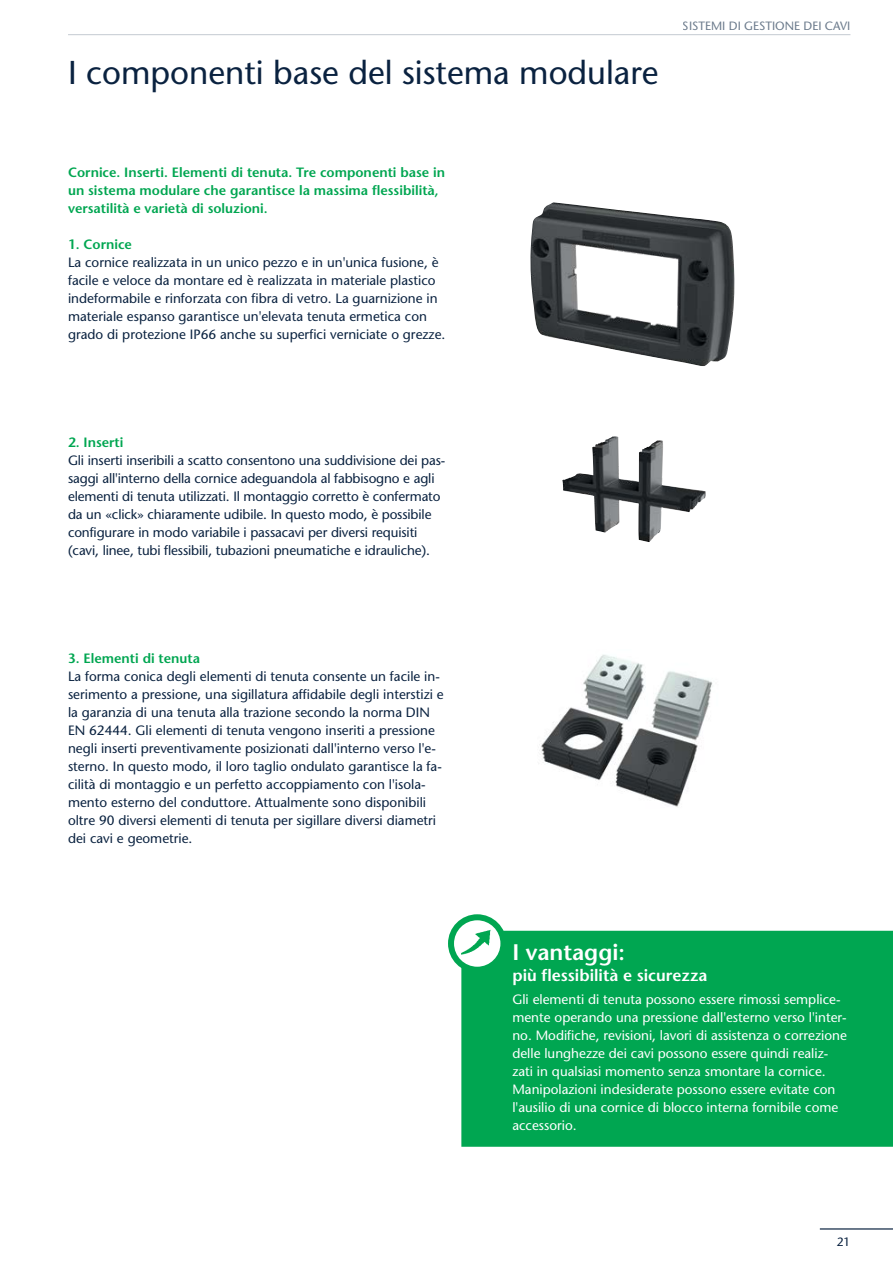
<style>
.page{position:relative;width:893px;height:1263px;background:#fff}
.page>*{position:absolute;margin:0;border:0;box-sizing:border-box;transform-origin:0 0}
.t1{font:500 33px "Stone Sans Std";color:#0a2240}
.t2{font:600 22.5px "Stone Sans Std";color:#fff}
.t3{font:600 16.5px "Stone Sans Std";color:#fff}
.t4{font:500 13.5px/18px "Stone Sans Std";color:#0a2240}
.t5{font:500 13.5px/18px "Stone Sans Std";color:#fff}
.t6{font:600 13.5px/18px "Stone Sans Std";color:#00a651}
.t7{font:500 12px "Stone Sans Std";color:#6c7b8c}
.t8{font:500 12px "Stone Sans Std";color:#0a2240}
</style>
<div class="page">
<img style="left:530px;top:202px;width:205px;height:164px">
<img style="left:562px;top:436px;width:144px;height:106px">
<img style="left:541px;top:654px;width:172px;height:153px">
<hr style="left:68px;top:34px;width:782px;height:1px;background:#ced3d9">
<div style="left:461px;top:931px;width:432px;height:216px;background:#00a651"></div>
<svg style="left:451px;top:917px;width:52px;height:53px"></svg>
<img style="left:454px;top:920px;width:46px;height:47px;border-radius:23px">
<div style="left:448px;top:914px;width:58px;height:59px;border:6px solid #00a651;border-radius:50%"></div>
<hr style="left:820px;top:1228px;width:73px;height:1px;background:#0a2240">
<h1 class="t1" style="left:68px;top:53px;width:592px">I componenti base del sistema modulare</h1>
<p class="t7" style="left:683px;top:19px;width:169px">SISTEMI DI GESTIONE DEI CAVI</p>
<p class="t6" style="left:68px;top:164px;width:379px">Cornice. Inserti. Elementi di tenuta. Tre componenti base in un sistema modulare che garantisce la massima flessibilità, versatilità e varietà di soluzioni.</p>
<p class="t6" style="left:68px;top:236px;width:65px">1. Cornice</p>
<p class="t4" style="left:68px;top:254px;width:379px">La cornice realizzata in un unico pezzo e in un'unica fusione, è facile e veloce da montare ed è realizzata in materiale plastico indeformabile e rinforzata con fibra di vetro. La guarnizione in materiale espanso garantisce un'elevata tenuta ermetica con grado di protezione IP66 anche su superfici verniciate o grezze.</p>
<p class="t6" style="left:68px;top:434px;width:57px">2. Inserti</p>
<p class="t4" style="left:68px;top:452px;width:379px">Gli inserti inseribili a scatto consentono una suddivisione dei pas&shy;saggi all'interno della cornice adeguandola al fabbisogno e agli elementi di tenuta utilizzati. Il montaggio corretto è confermato da un «click» chiaramente udibile. In questo modo, è possibile configurare in modo variabile i passacavi per diversi requisiti (cavi, linee, tubi flessibili, tubazioni pneumatiche e idrauliche).</p>
<p class="t6" style="left:68px;top:650px;width:134px">3. Elementi di tenuta</p>
<p class="t4" style="left:68px;top:668px;width:377px">La forma conica degli elementi di tenuta consente un facile in&shy;serimento a pressione, una sigillatura affidabile degli interstizi e la garanzia di una tenuta alla trazione secondo la norma DIN EN 62444. Gli elementi di tenuta vengono inseriti a pressione negli inserti preventivamente posizionati dall'interno verso l'e&shy;sterno. In questo modo, il loro taglio ondulato garantisce la fa&shy;cilità di montaggio e un perfetto accoppiamento con l'isola&shy;mento esterno del conduttore. Attualmente sono disponibili oltre 90 diversi elementi di tenuta per sigillare diversi diametri dei cavi e geometrie.</p>
<h2 class="t2" style="left:512px;top:939px;width:114px">I vantaggi:</h2>
<p class="t3" style="left:512px;top:965px;width:196px">più flessibilità e sicurezza</p>
<p class="t5" style="left:512px;top:990px;width:336px">Gli elementi di tenuta possono essere rimossi semplice&shy;mente operando una pressione dall'esterno verso l'inter&shy;no. Modifiche, revisioni, lavori di assistenza o correzione delle lunghezze dei cavi possono essere quindi realiz&shy;zati in qualsiasi momento senza smontare la cornice.<br>Manipolazioni indesiderate possono essere evitate con l'ausilio di una cornice di blocco interna fornibile come accessorio.</p>
<p class="t8" style="left:837px;top:1235px;width:15px">21</p>
</div>
